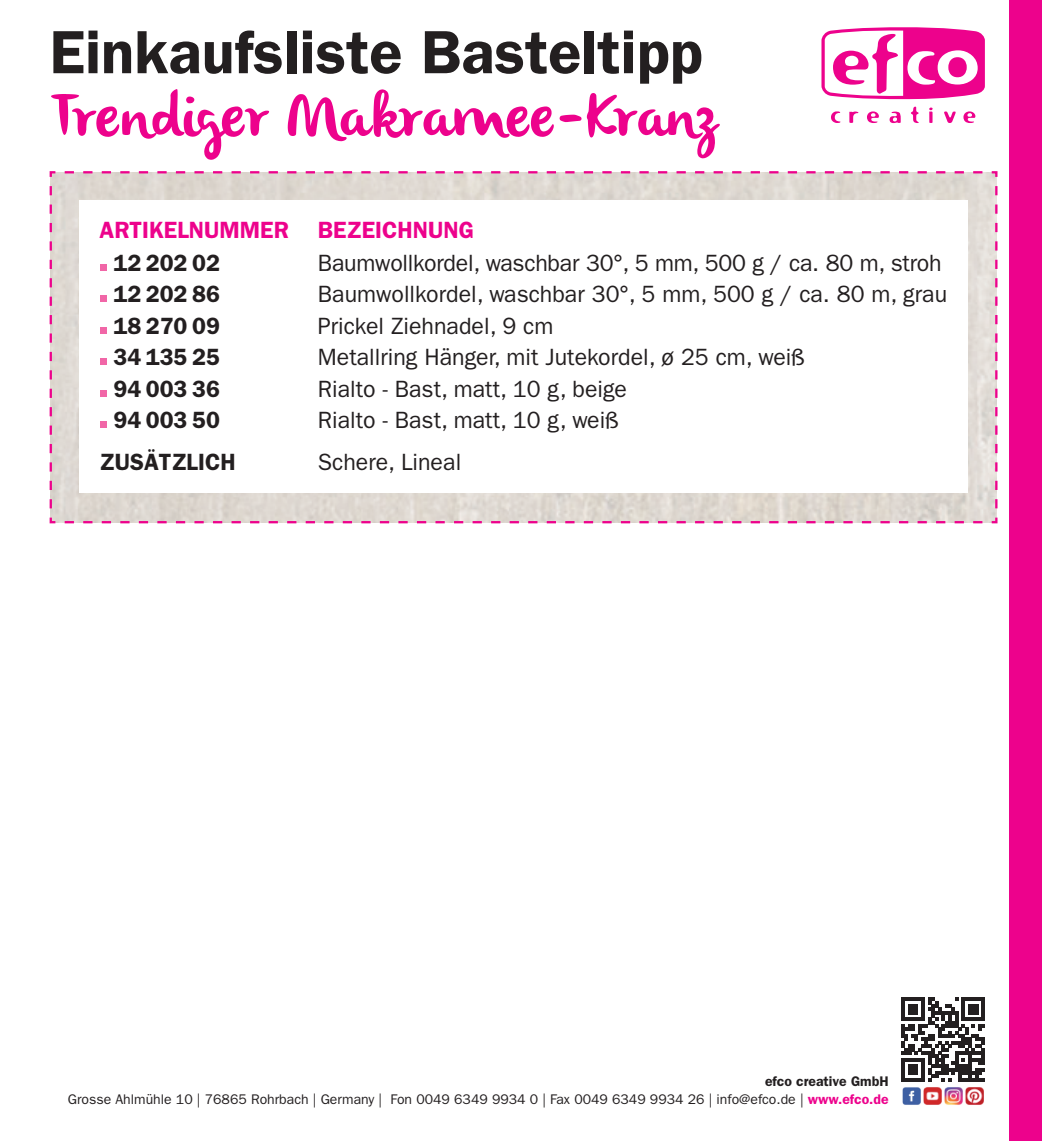
<style>
.page{position:relative;width:1042px;height:1141px;background:#fff}
.page>*{position:absolute;margin:0;border:0;box-sizing:border-box;transform-origin:0 0}
.t1{font:600 61.25px "Franklin Gothic";color:#231f20}
.t2{font:61.25px "olivier";letter-spacing:.01em;color:#ed028c}
.t3{font:23.62px "Franklin Gothic";color:#231f20}
.t4{font:600 23.62px "Franklin Gothic";color:#231f20}
.t5{font:600 23.62px "Franklin Gothic";color:#ed028c}
.t6{font:14px/17.5px "Franklin Gothic";color:#231f20;text-align:right}
.s1{font-weight:600}
.s2{font-weight:600;color:#ed028c}
</style>
<div class="page">
<div style="left:1009px;top:0;width:33px;height:1141px;background:#ed028c"></div>
<svg style="left:49px;top:171px;width:949px;height:353px;background:#e0d2d0"></svg>
<div style="left:79px;top:200px;width:888px;height:292px;background:#fff"></div>
<div style="left:100px;top:264px;width:6px;height:7px;background:#f166a7"></div>
<div style="left:100px;top:295px;width:6px;height:7px;background:#f166a7"></div>
<div style="left:100px;top:327px;width:6px;height:7px;background:#f166a7"></div>
<div style="left:100px;top:358px;width:6px;height:7px;background:#f166a7"></div>
<div style="left:100px;top:390px;width:6px;height:7px;background:#f166a7"></div>
<div style="left:100px;top:421px;width:6px;height:7px;background:#f166a7"></div>
<svg style="left:901px;top:997px;width:84px;height:85px"></svg>
<svg style="left:901px;top:998px;width:84px;height:83px"></svg>
<img style="left:903px;top:1088px;width:17px;height:16px">
<div style="left:901px;top:1086px;width:21px;height:20px;border:1px solid #fff"></div>
<svg style="left:923px;top:1086px;width:20px;height:20px"></svg>
<div style="left:922px;top:1086px;width:21px;height:20px;border:1px solid #fff"></div>
<svg style="left:944px;top:1086px;width:19px;height:20px"></svg>
<div style="left:943px;top:1086px;width:21px;height:20px;border:1px solid #fff"></div>
<img style="left:966px;top:1088px;width:17px;height:16px">
<div style="left:964px;top:1086px;width:21px;height:20px;border:1px solid #fff"></div>
<svg style="left:821px;top:27px;width:164px;height:72px"></svg>
<svg style="left:867px;top:111px;width:12px;height:12px"></svg>
<svg style="left:911px;top:107px;width:7px;height:16px"></svg>
<svg style="left:849px;top:112px;width:9px;height:11px"></svg>
<svg style="left:944px;top:111px;width:11px;height:12px"></svg>
<svg style="left:831px;top:111px;width:9px;height:12px"></svg>
<svg style="left:889px;top:112px;width:11px;height:11px"></svg>
<svg style="left:929px;top:108px;width:3px;height:15px"></svg>
<svg style="left:963px;top:111px;width:12px;height:12px"></svg>
<h1 class="t1" style="left:50px;top:16px;width:654px">Einkaufsliste Basteltipp</h1>
<h1 class="t2" style="left:50px;top:81px;width:669px">Trendiger Makramee-Kranz</h1>
<p class="t5" style="left:100px;top:216px;width:376px">ARTIKELNUMMER BEZEICHNUNG</p>
<p class="t4" style="left:113px;top:249px;width:108px">12 202 02</p>
<p class="t3" style="left:318px;top:249px;width:625px">Baumwollkordel, waschbar 30°, 5 mm, 500 g / ca. 80 m, stroh</p>
<p class="t4" style="left:113px;top:280px;width:108px">12 202 86</p>
<p class="t3" style="left:318px;top:281px;width:631px">Baumwollkordel, waschbar 30°, 5 mm, 500 g / ca. 80 m, grau</p>
<p class="t4" style="left:113px;top:312px;width:108px">18 270 09</p>
<p class="t3" style="left:318px;top:312px;width:237px">Prickel Ziehnadel, 9 cm</p>
<p class="t4" style="left:113px;top:343px;width:108px">34 135 25</p>
<p class="t3" style="left:318px;top:344px;width:488px">Metallring Hänger, mit Jutekordel, ø 25 cm, weiß</p>
<p class="t4" style="left:113px;top:375px;width:108px">94 003 36</p>
<p class="t3" style="left:318px;top:375px;width:311px">Rialto - Bast, matt, 10 g, beige</p>
<p class="t4" style="left:113px;top:406px;width:108px">94 003 50</p>
<p class="t3" style="left:318px;top:407px;width:302px">Rialto - Bast, matt, 10 g, weiß</p>
<p class="t4" style="left:100px;top:448px;width:138px">ZUSÄTZLICH</p>
<p class="t3" style="left:318px;top:449px;width:145px">Schere, Lineal</p>
<p class="t6" style="left:68px;top:1073px;width:822px"><span class="s1">efco creative GmbH<br></span>Grosse Ahlmühle 10 | 76865 Rohrbach | Germany | Fon 0049 6349 9934 0 | Fax 0049 6349 9934 26 | info@efco.de | <span class="s2">www.efco.de</span></p>
</div>
